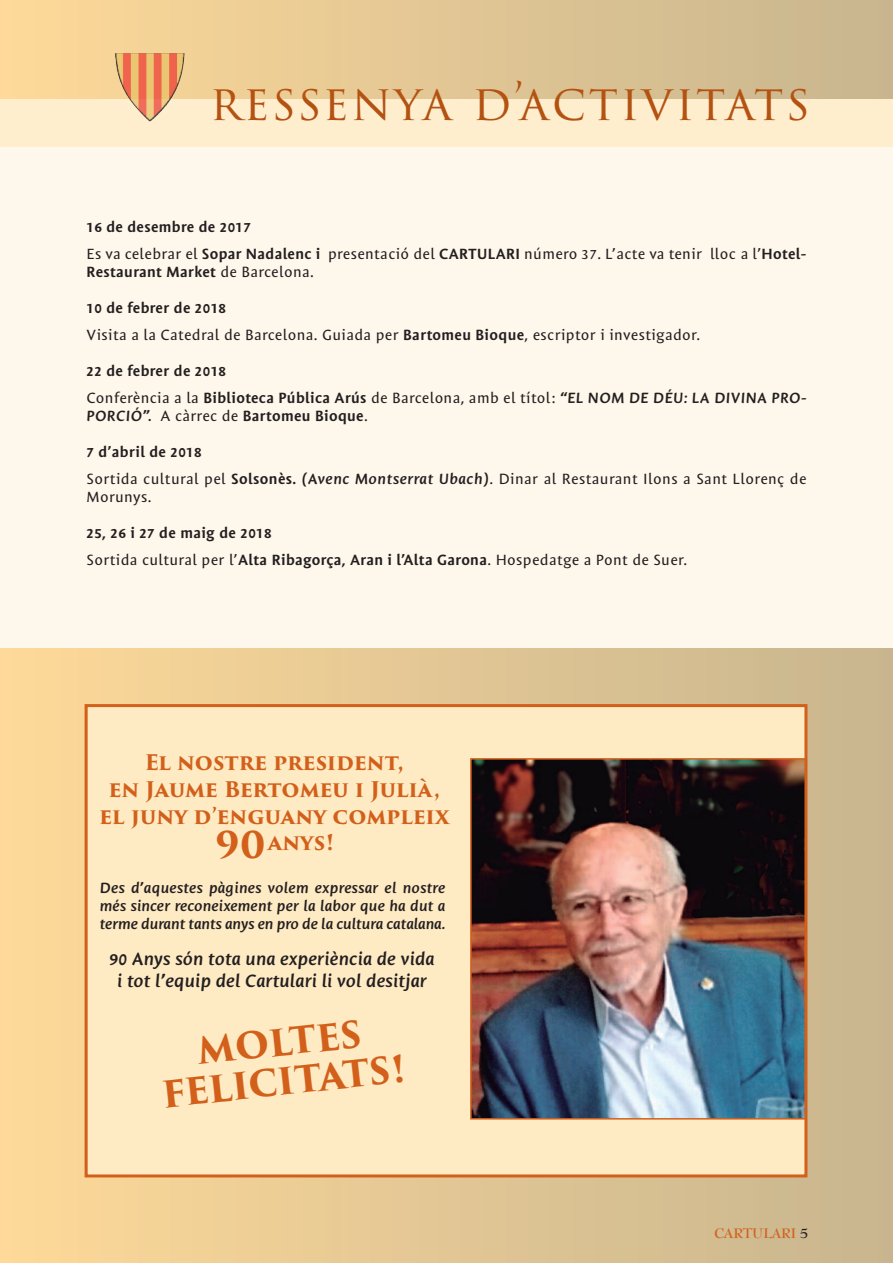
<style>
.page{position:relative;width:893px;height:1263px;background:#fff}
.page>*{position:absolute;margin:0;border:0;box-sizing:border-box;transform-origin:0 0}
.t1{font:48px "Trajan Pro 3";letter-spacing:.04em;color:#b45212}
.t2{font:700 36px/39.3px "Trajan Pro 3";color:#d2601a;text-align:center}
.t3{font:700 21px/26.7px "Trajan Pro 3";letter-spacing:-.01em;color:#d2601a;text-align:center}
.t4{font:italic 700 18px/21.6px "Mantika Sans Pro CYR";color:#231f20;text-align:center}
.t5{font:15px/27px "Mantika Sans Pro CYR";letter-spacing:.025em;color:#231f20}
.t6{font:700 15px/27px "Mantika Sans Pro CYR";letter-spacing:.025em;color:#231f20}
.t7{font:italic 700 15px/18px "Mantika Sans Pro CYR";letter-spacing:-.01em;color:#231f20;text-align:justify}
.t8{font:700 13.5px "Bernhard Modern BT";color:#d2601a}
.s1{font-weight:700}
.s2{font-weight:400}
.s3{font-style:italic}
.s4{font-weight:700;font-style:italic}
.s5{font-size:36px}
.s6{color:#231f20}
</style>
<div class="page">
<div style="left:0;top:0;width:893px;height:1263px;background:linear-gradient(to right,#fdd999,#c7b58f)"></div>
<div style="left:1px;top:99px;width:892px;height:48px;background:#feeece"></div>
<img style="left:115px;top:53px;width:69px;height:69px">
<div style="left:1px;top:147px;width:892px;height:500px;background:#fef7eb"></div>
<div style="left:88px;top:707px;width:716px;height:467px;background:#feeac3"></div>
<div style="left:85px;top:704px;width:722px;height:473px;border:3px solid #d2601a"></div>
<img style="left:473px;top:761px;width:330px;height:355px">
<div style="left:470px;top:758px;width:336px;height:361px;border:2px solid #d2601a"></div>
<h1 class="t1" style="left:210px;top:84px;width:601px">RESSENYA D’ACTIVITATS</h1>
<p class="t5" style="left:87px;top:214px;width:721px"><span class="s1">16 de desembre de 2017<br></span>Es va celebrar el <span class="s1">Sopar Nadalenc i</span> presentació del <span class="s1">CARTULARI</span> número 37. L’acte va tenir lloc a l’<span class="s1">Hotel-</span></p>
<p class="t6" style="left:87px;top:259px;width:229px">Restaurant Market <span class="s2">de Barcelona.</span></p>
<p class="t5" style="left:87px;top:295px;width:615px"><span class="s1">10 de febrer de 2018<br></span>Visita a la Catedral de Barcelona. Guiada per <span class="s1">Bartomeu Bioque</span>, escriptor i investigador.</p>
<p class="t6" style="left:87px;top:358px;width:722px">22 de febrer de 2018<br><span class="s2">Conferència a la</span> Biblioteca Pública Arús <span class="s2">de Barcelona, amb el títol:</span> <span class="s3">“EL NOM DE DÉU: LA DIVINA PRO-</span></p>
<p class="t6" style="left:87px;top:403px;width:283px"><span class="s3">PORCIÓ”.</span> <span class="s2">A càrrec de</span> Bartomeu Bioque<span class="s2">.</span></p>
<p class="t5" style="left:87px;top:440px;width:721px"><span class="s1">7 d’abril de 2018<br></span>Sortida cultural pel <span class="s1">Solsonès.</span> <span class="s4">(Avenc Montserrat Ubach)</span>. Dinar al Restaurant Ilons a Sant Llorenç de</p>
<p class="t5" style="left:87px;top:485px;width:66px">Morunys.</p>
<p class="t6" style="left:87px;top:521px;width:602px">25, 26 i 27 de maig de 2018<br><span class="s2">Sortida cultural per l’</span>Alta Ribagorça, Aran i l’Alta Garona<span class="s2">. Hospedatge a Pont de Suer.</span></p>
<h3 class="t3" style="left:99px;top:752px;width:351px">El nostre president,<br>en Jaume Bertomeu i Julià, el juny d’enguany compleix<br><span class="s5">90</span>anys!</h3>
<p class="t7" style="left:100px;top:880px;width:347px">Des d’aquestes pàgines volem expressar el nostre més sincer reconeixement per la labor que ha dut a terme durant tants anys en pro de la cultura catalana.</p>
<p class="t4" style="left:109px;top:950px;width:327px">90 Anys són tota una experiència de vida i tot l’equip del Cartulari li vol desitjar</p>
<h2 class="t2" style="left:156px;top:1040px;width:246px;rotate:-6deg">MOLTES<br>FELICITATS!</h2>
<p class="t8" style="left:714px;top:1226px;width:95px">CARTULARI <span class="s6">5</span></p>
</div>
